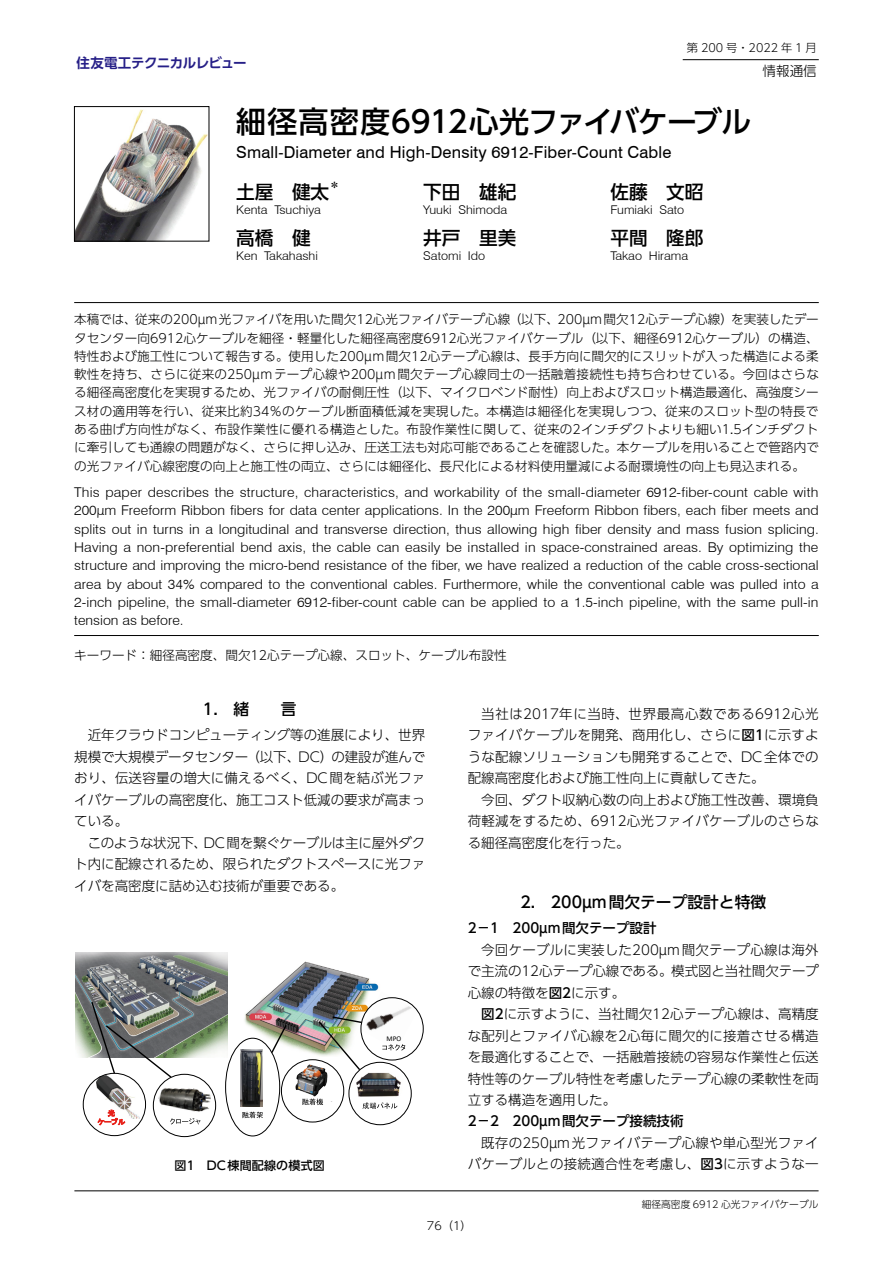
<style>
.page{position:relative;width:893px;height:1263px;background:#fff}
.page>*{position:absolute;margin:0;border:0;box-sizing:border-box;transform-origin:0 0}
.t1{font:500 30px "UD Shin Go Pro";letter-spacing:-.02em;color:#000}
.t2{font:500 18.6px "UD Shin Go Pro";color:#000}
.t3{font:16.5px "Swiss 721 BT";letter-spacing:.01em;color:#000}
.t4{font:500 15.75px "UD Shin Go Pro";color:#000}
.t5{font:300 13.5px/18.3px "Swiss 721 BT";letter-spacing:.005em;color:#000;text-align:justify;scale:1.05 1}
.t6{font:300 13.5px/21.5px "UD Shin Go Pro";color:#000;text-align:justify}
.t7{font:500 13.5px "UD Shin Go Pro";color:#000}
.t8{font:700 13.5px "UD Shin Go Pro De";letter-spacing:-.035em;color:#261f87}
.t9{font:300 12.6px/18.3px "UD Shin Go Pro";color:#000;text-align:justify}
.t10{font:300 12px "Swiss 721 BT";color:#000;scale:1.05 1}
.t11{font:500 12px "UD Shin Go Pro";letter-spacing:.015em;color:#000}
.t12{font:300 11.25px "UD Shin Go Pro";color:#000}
.t13{font:500 10.8px "UD Shin Go Pro";color:#000}
.t14{font:300 9.75px "UD Shin Go Pro";color:#000}
.t15{font:7.2px "Calibri";color:#000}
.s1{font-style:italic}
.s2{font-weight:500}
</style>
<div class="page">
<hr style="left:74px;top:1190px;width:745px;height:1px;background:#000">
<hr style="left:683px;top:59px;width:136px;height:1px;background:#000">
<img style="left:76px;top:109px;width:131px;height:130px">
<div style="left:74px;top:106px;width:135px;height:135px;border:1px solid #000"></div>
<hr style="left:74px;top:635px;width:745px;height:1px;background:#000">
<hr style="left:74px;top:302px;width:745px;height:1px;background:#000">
<img style="left:237px;top:961px;width:146px;height:102px">
<img style="left:282px;top:1057px;width:88px;height:46px">
<div style="left:329px;top:1069px;width:37px;height:19px;background:#fff"></div>
<div style="left:281px;top:1059px;width:63px;height:63px;border:1px solid #000;border-radius:50%"></div>
<svg style="left:302px;top:1098px;width:21px;height:7px"></svg>
<img style="left:76px;top:952px;width:152px;height:105px">
<img style="left:241px;top:1049px;width:22px;height:57px">
<div style="left:225px;top:1038px;width:55px;height:98px;border:1px solid #000;border-radius:50%"></div>
<div style="left:153px;top:1074px;width:63px;height:63px;border:1px solid #000;border-radius:50%"></div>
<img style="left:157px;top:1083px;width:55px;height:29px">
<svg style="left:170px;top:1118px;width:31px;height:6px"></svg>
<img style="left:97px;top:1079px;width:42px;height:40px">
<div style="left:83px;top:1073px;width:63px;height:63px;border:1px solid #000;border-radius:50%"></div>
<svg style="left:98px;top:1110px;width:27px;height:15px"></svg>
<img style="left:361px;top:991px;width:56px;height:58px">
<div style="left:361px;top:997px;width:62px;height:63px;border:1px solid #000;border-radius:50%"></div>
<svg style="left:382px;top:1044px;width:23px;height:6px"></svg>
<svg style="left:242px;top:1111px;width:21px;height:7px"></svg>
<img style="left:354px;top:1066px;width:51px;height:36px">
<div style="left:349px;top:1062px;width:62px;height:63px;border:1px solid #000;border-radius:50%"></div>
<svg style="left:362px;top:1102px;width:35px;height:7px"></svg>
<img style="left:90px;top:1000px;width:83px;height:79px">
<svg style="left:270px;top:1023px;width:18px;height:31px"></svg>
<img style="left:317px;top:1015px;width:46px;height:57px">
<p class="t12" style="left:687px;top:39px;width:131px">第 200 号・2022 年 1 月</p>
<p class="t6" style="left:763px;top:59px;width:55px">情報通信</p>
<h1 class="t1" style="left:236px;top:97px;width:517px">細径高密度6912心光ファイバケーブル</h1>
<p class="t3" style="left:236px;top:142px;width:437px">Small-Diameter and High-Density 6912-Fiber-Count Cable</p>
<h2 class="t2" style="left:236px;top:177px;width:94px">土屋　健太</h2>
<p class="t13" style="left:329px;top:176px;width:12px">＊</p>
<h2 class="t2" style="left:423px;top:177px;width:94px">下田　雄紀</h2>
<h2 class="t2" style="left:610px;top:177px;width:94px">佐藤　文昭</h2>
<p class="t10" style="left:236px;top:202px;width:82px">Kenta Tsuchiya</p>
<p class="t10" style="left:423px;top:202px;width:81px">Yuuki Shimoda</p>
<p class="t10" style="left:610px;top:202px;width:72px">Fumiaki Sato</p>
<h2 class="t2" style="left:236px;top:223px;width:76px">高橋　健</h2>
<h2 class="t2" style="left:423px;top:223px;width:94px">井戸　里美</h2>
<h2 class="t2" style="left:610px;top:223px;width:94px">平間　隆郎</h2>
<p class="t10" style="left:236px;top:248px;width:79px">Ken Takahashi</p>
<p class="t10" style="left:423px;top:248px;width:61px">Satomi Ido</p>
<p class="t10" style="left:610px;top:248px;width:76px">Takao Hirama</p>
<p class="t8" style="left:77px;top:52px;width:172px">住友電工テクニカルレビュー</p>
<p class="t9" style="left:74px;top:310px;width:746px">本稿では、従来の200µm光ファイバを用いた間欠12心光ファイバテープ心線（以下、200µm間欠12心テープ心線）を実装したデータセンター向6912心ケーブルを細径・軽量化した細径高密度6912心光ファイバケーブル（以下、細径6912心ケーブル）の構造、特性および施工性について報告する。使用した200µm間欠12心テープ心線は、長手方向に間欠的にスリットが入った構造による柔軟性を持ち、さらに従来の250µmテープ心線や200µm間欠テープ心線同士の一括融着接続性も持ち合わせている。今回はさらなる細径高密度化を実現するため、光ファイバの耐側圧性（以下、マイクロベンド耐性）向上およびスロット構造最適化、高強度シース材の適用等を行い、従来比約34％のケーブル断面積低減を実現した。本構造は細径化を実現しつつ、従来のスロット型の特長である曲げ方向性がなく、布設作業性に優れる構造とした。布設作業性に関して、従来の2インチダクトよりも細い1.5インチダクトに牽引しても通線の問題がなく、さらに押し込み、圧送工法も対応可能であることを確認した。本ケーブルを用いることで管路内での光ファイバ心線密度の向上と施工性の両立、さらには細径化、長尺化による材料使用量減による耐環境性の向上も見込まれる。</p>
<p class="t5" style="left:74px;top:483px;width:711px">This paper describes the structure, characteristics, and workability of the small-diameter 6912-fiber-count cable with 200<span class="s1">µ</span>m Freeform Ribbon fibers for data center applications. In the 200<span class="s1">µ</span>m Freeform Ribbon fibers, each fiber meets and splits out in turns in a longitudinal and transverse direction, thus allowing high fiber density and mass fusion splicing.<br>Having a non-preferential bend axis, the cable can easily be installed in space-constrained areas. By optimizing the structure and improving the micro-bend resistance of the fiber, we have realized a reduction of the cable cross-sectional area by about 34% compared to the conventional cables. Furthermore, while the conventional cable was pulled into a 2-inch pipeline, the small-diameter 6912-fiber-count cable can be applied to a 1.5-inch pipeline, with the same pull-in tension as before.</p>
<p class="t9" style="left:74px;top:645px;width:434px">キーワード：細径高密度、間欠12心テープ心線、スロット、ケーブル布設性</p>
<p class="t4" style="left:203px;top:696px;width:95px">1.　緒　　言</p>
<p class="t6" style="left:74px;top:724px;width:353px;text-indent:14px">近年クラウドコンピューティング等の進展により、世界規模で大規模データセンター（以下、DC）の建設が進んでおり、伝送容量の増大に備えるべく、DC間を結ぶ光ファイバケーブルの高密度化、施工コスト低減の要求が高まっている。</p>
<p class="t6" style="left:74px;top:831px;width:352px;text-indent:14px">このような状況下、DC間を繋ぐケーブルは主に屋外ダクト内に配線されるため、限られたダクトスペースに光ファイバを高密度に詰め込む技術が重要である。</p>
<p class="t11" style="left:175px;top:1155px;width:152px">図1　DC棟間配線の模式図</p>
<p class="t15" style="left:386px;top:1034px;width:16px">MPO</p>
<p class="t6" style="left:468px;top:702px;width:352px;text-indent:14px">当社は2017年に当時、世界最高心数である6912心光ファイバケーブルを開発、商用化し、さらに<span class="s2">図1</span>に示すような配線ソリューションも開発することで、DC全体での配線高密度化および施工性向上に貢献してきた。</p>
<p class="t6" style="left:468px;top:788px;width:353px;text-indent:14px">今回、ダクト収納心数の向上および施工性改善、環境負荷軽減をするため、6912心光ファイバケーブルのさらなる細径高密度化を行った。</p>
<p class="t4" style="left:520px;top:889px;width:247px">2.　200µm間欠テープ設計と特徴</p>
<p class="t7" style="left:468px;top:917px;width:190px">2－1　200µm間欠テープ設計</p>
<p class="t6" style="left:468px;top:938px;width:353px;text-indent:14px">今回ケーブルに実装した200µm間欠テープ心線は海外で主流の12心テープ心線である。模式図と当社間欠テープ心線の特徴を<span class="s2">図2</span>に示す。</p>
<p class="t6" style="left:468px;top:1003px;width:353px;text-indent:14px"><span class="s2">図2</span>に示すように、当社間欠12心テープ心線は、高精度な配列とファイバ心線を2心毎に間欠的に接着させる構造を最適化することで、一括融着接続の容易な作業性と伝送特性等のケーブル特性を考慮したテープ心線の柔軟性を両立する構造を適用した。</p>
<p class="t7" style="left:468px;top:1110px;width:217px">2－2　200µm間欠テープ接続技術</p>
<p class="t6" style="left:468px;top:1131px;width:353px;text-align:right">既存の250µm光ファイバテープ心線や単心型光ファイバケーブルとの接続適合性を考慮し、<span class="s2">図3</span>に示すような一</p>
<p class="t14" style="left:642px;top:1196px;width:178px">細径高密度 6912 心光ファイバケーブル</p>
<p class="t12" style="left:427px;top:1217px;width:46px">76（1）</p>
</div>
